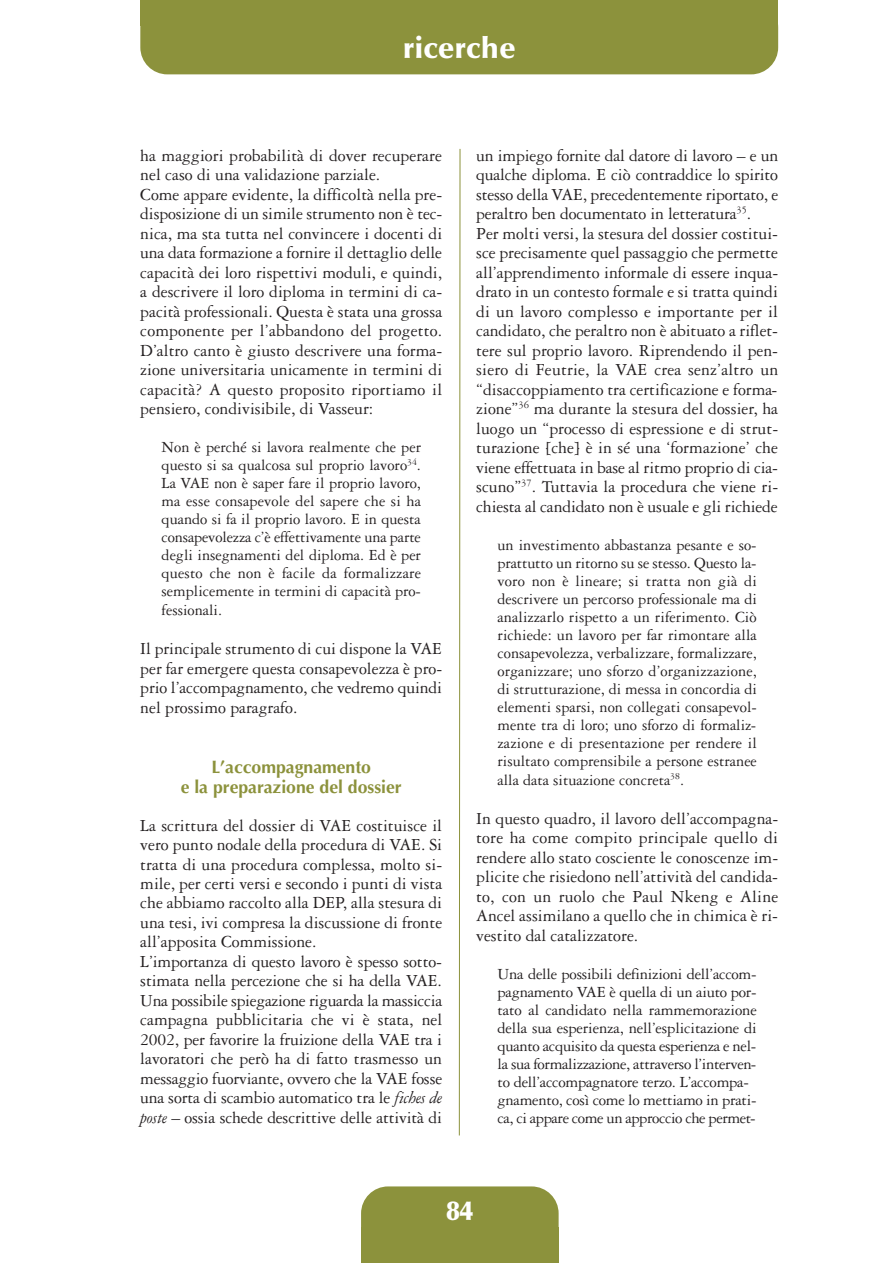
<style>
.page{position:relative;width:893px;height:1263px;background:#fff}
.page>*{position:absolute;margin:0;border:0;box-sizing:border-box;transform-origin:0 0}
.t1{font:900 30px "Optima";color:#fff}
.t2{font:900 27px "Optima";color:#fff}
.t3{font:18px/19.5px "Garamond Three";color:#231f20}
.t4{font:700 18px/20px "Optima";color:#8c923c;text-align:center}
.t5{font:16.5px/18.1px "Garamond Three";letter-spacing:-.015em;color:#231f20;text-align:justify}
.s1{font-style:italic}
</style>
<div class="page">
<div style="left:140px;top:1px;width:638px;height:73px;background:#8c923c;border-radius:27px"></div>
<div style="left:140px;top:0;width:638px;height:26px;background:#8c923c"></div>
<div style="left:361px;top:1227px;width:198px;height:36px;background:#8c923c"></div>
<div style="left:361px;top:1186px;width:198px;height:67px;background:#8c923c;border-radius:27px"></div>
<svg style="left:459px;top:149px;width:2px;height:987px"></svg>
<p class="t1" style="left:403px;top:35px;width:114px">ricerche</p>
<p class="t3" style="left:140px;top:147px;width:304px">ha maggiori probabilità di dover recuperare nel caso di una validazione parziale.<br>Come appare evidente, la difficoltà nella pre&shy;disposizione di un simile strumento non è tec&shy;nica, ma sta tutta nel convincere i docenti di una data formazione a fornire il dettaglio delle capacità dei loro rispettivi moduli, e quindi, a descrivere il loro diploma in termini di ca&shy;pacità professionali. Questa è stata una grossa componente per l’abbandono del progetto.<br>D’altro canto è giusto descrivere una forma&shy;zione universitaria unicamente in termini di capacità? A questo proposito riportiamo il pensiero, condivisibile, di Vasseur:</p>
<p class="t5" style="left:162px;top:440px;width:261px">Non è perché si lavora realmente che per questo si sa qualcosa sul proprio lavoro<sup>34</sup>.<br>La VAE non è saper fare il proprio lavoro, ma esse consapevole del sapere che si ha quando si fa il proprio lavoro. E in questa consapevolezza c’è effettivamente una parte degli insegnamenti del diploma. Ed è per questo che non è facile da formalizzare semplicemente in termini di capacità pro&shy;fessionali.</p>
<p class="t3" style="left:140px;top:641px;width:303px;text-align:justify">Il principale strumento di cui dispone la VAE per far emergere questa consapevolezza è pro&shy;prio l’accompagnamento, che vedremo quindi nel prossimo paragrafo.</p>
<p class="t4" style="left:181px;top:759px;width:223px">L’accompagnamento<br>e la preparazione del dossier</p>
<p class="t3" style="left:140px;top:817px;width:303px">La scrittura del dossier di VAE costituisce il vero punto nodale della procedura di VAE. Si tratta di una procedura complessa, molto si&shy;mile, per certi versi e secondo i punti di vista che abbiamo raccolto alla DEP, alla stesura di una tesi, ivi compresa la discussione di fronte all’apposita Commissione.<br>L’importanza di questo lavoro è spesso sotto&shy;stimata nella percezione che si ha della VAE.<br>Una possibile spiegazione riguarda la massiccia campagna pubblicitaria che vi è stata, nel 2002, per favorire la fruizione della VAE tra i lavoratori che però ha di fatto trasmesso un messaggio fuorviante, ovvero che la VAE fosse una sorta di scambio automatico tra le <span class="s1">fiches de poste</span> – ossia schede descrittive delle attività di</p>
<p class="t3" style="left:476px;top:147px;width:304px">un impiego fornite dal datore di lavoro – e un qualche diploma. E ciò contraddice lo spirito stesso della VAE, precedentemente riportato, e peraltro ben documentato in letteratura<sup>35</sup>.<br>Per molti versi, la stesura del dossier costitui&shy;sce precisamente quel passaggio che permette all’apprendimento informale di essere inqua&shy;drato in un contesto formale e si tratta quindi di un lavoro complesso e importante per il candidato, che peraltro non è abituato a riflet&shy;tere sul proprio lavoro. Riprendendo il pen&shy;siero di Feutrie, la VAE crea senz’altro un “disaccoppiamento tra certificazione e forma&shy;zione”<sup>36</sup> ma durante la stesura del dossier, ha luogo un “processo di espressione e di strut&shy;turazione [che] è in sé una ‘formazione’ che viene effettuata in base al ritmo proprio di cia&shy;scuno”<sup>37</sup>. Tuttavia la procedura che viene ri&shy;chiesta al candidato non è usuale e gli richiede</p>
<p class="t5" style="left:497px;top:537px;width:261px">un investimento abbastanza pesante e so&shy;prattutto un ritorno su se stesso. Questo la&shy;voro non è lineare; si tratta non già di descrivere un percorso professionale ma di analizzarlo rispetto a un riferimento. Ciò richiede: un lavoro per far rimontare alla consapevolezza, verbalizzare, formalizzare, organizzare; uno sforzo d’organizzazione, di strutturazione, di messa in concordia di elementi sparsi, non collegati consapevol&shy;mente tra di loro; uno sforzo di formaliz&shy;zazione e di presentazione per rendere il risultato comprensibile a persone estranee alla data situazione concreta<sup>38</sup>.</p>
<p class="t3" style="left:476px;top:810px;width:303px;text-align:justify">In questo quadro, il lavoro dell’accompagna&shy;tore ha come compito principale quello di rendere allo stato cosciente le conoscenze im&shy;plicite che risiedono nell’attività del candida&shy;to, con un ruolo che Paul Nkeng e Aline Ancel assimilano a quello che in chimica è ri&shy;vestito dal catalizzatore.</p>
<p class="t5" style="left:497px;top:966px;width:261px;text-align:left">Una delle possibili definizioni dell’accom&shy;pagnamento VAE è quella di un aiuto por&shy;tato al candidato nella rammemorazione della sua esperienza, nell’esplicitazione di quanto acquisito da questa esperienza e nel&shy;la sua formalizzazione, attraverso l’interven&shy;to del l’ac com pagnatore terzo. L’accompa&shy;gnamento, così come lo mettiamo in prati&shy;ca, ci appare come un approccio che permet-</p>
<p class="t2" style="left:446px;top:1200px;width:28px">84</p>
</div>
